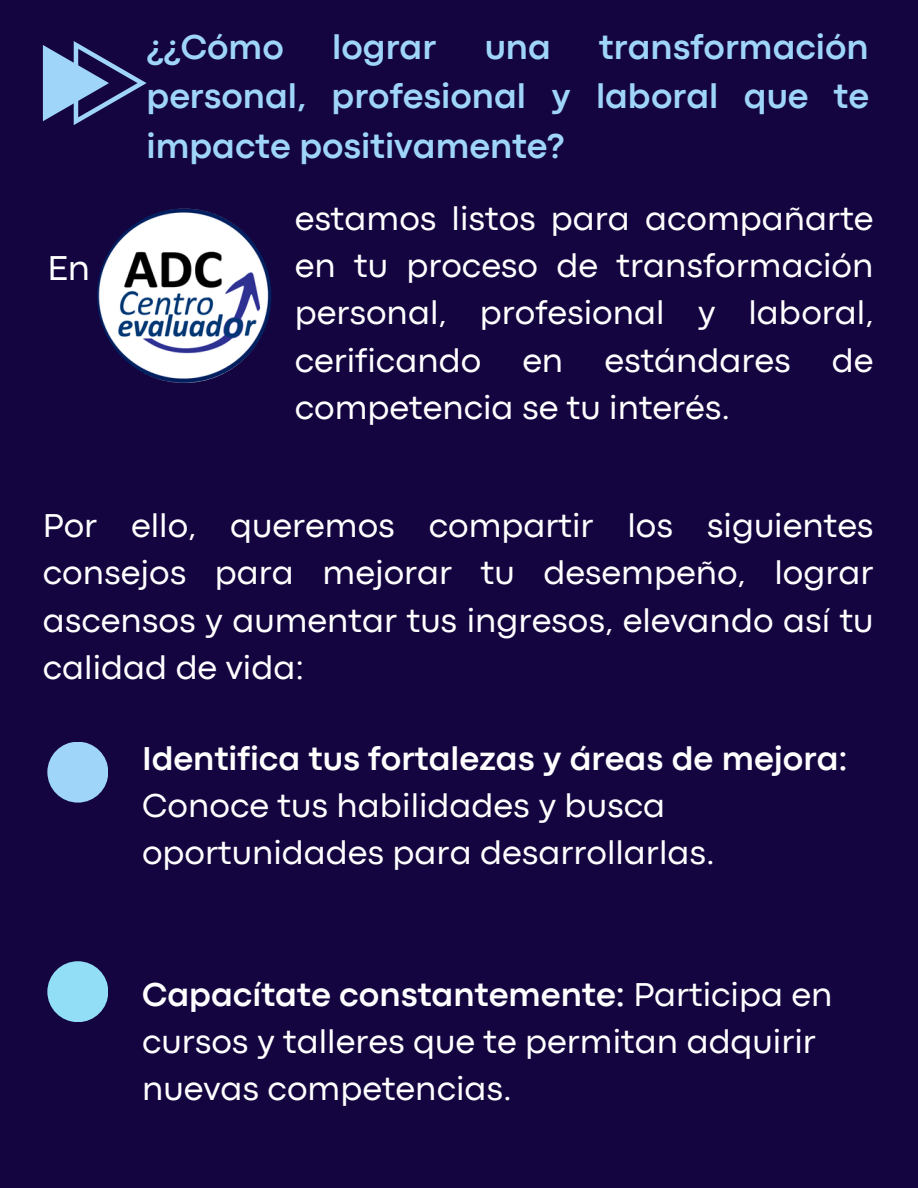
<style>
.page{position:relative;width:918px;height:1188px;background:#140540}
.page>*{position:absolute;margin:0;border:0;box-sizing:border-box;transform-origin:0 0}
.t1{font:700 36px/49.5px "Codec Pro";color:#9ed5f8;text-align:justify}
.t2{font:36px "Codec Pro";color:#fff}
.t3{font:34.5px/47.2px "Codec Pro";color:#fff;text-align:justify}
.s1{font-weight:700}
</style>
<div class="page">
<svg style="left:43px;top:41px;width:103px;height:84px"></svg>
<img style="left:97px;top:209px;width:174px;height:174px;border-radius:50%">
<div style="left:47px;top:742px;width:61px;height:61px;background:#9ed5f8;border-radius:50%"></div>
<div style="left:47px;top:961px;width:61px;height:61px;background:#92def6;border-radius:50%"></div>
<p class="t2" style="left:47px;top:256px;width:44px">En</p>
<h1 class="t1" style="left:147px;top:25px;width:724px;text-indent:453px">transformación personal, profesional y laboral que te impacte positivamente?</h1>
<h1 class="t1" style="left:147px;top:25px;width:139px">¿¿Cómo</h1>
<h1 class="t1" style="left:332px;top:25px;width:105px">lograr</h1>
<h1 class="t1" style="left:485px;top:25px;width:68px">una</h1>
<p class="t3" style="left:295px;top:197px;width:580px">estamos listos para acompañarte en tu proceso de transformación personal, profesional y laboral, cerificando en estándares de competencia se tu interés.</p>
<p class="t3" style="left:43px;top:504px;width:832px">Por ello, queremos compartir los siguientes consejos para mejorar tu desempeño, lograr ascensos y aumentar tus ingresos, elevando así tu calidad de vida:</p>
<p class="t3" style="left:142px;top:737px;width:707px;text-align:left"><span class="s1">Identifica tus fortalezas y áreas de mejora:<br></span>Conoce tus habilidades y busca oportunidades para desarrollarlas.</p>
<p class="t3" style="left:142px;top:973px;width:692px;text-align:left"><span class="s1">Capacítate constantemente:</span> Participa en cursos y talleres que te permitan adquirir nuevas competencias.</p>
</div>
